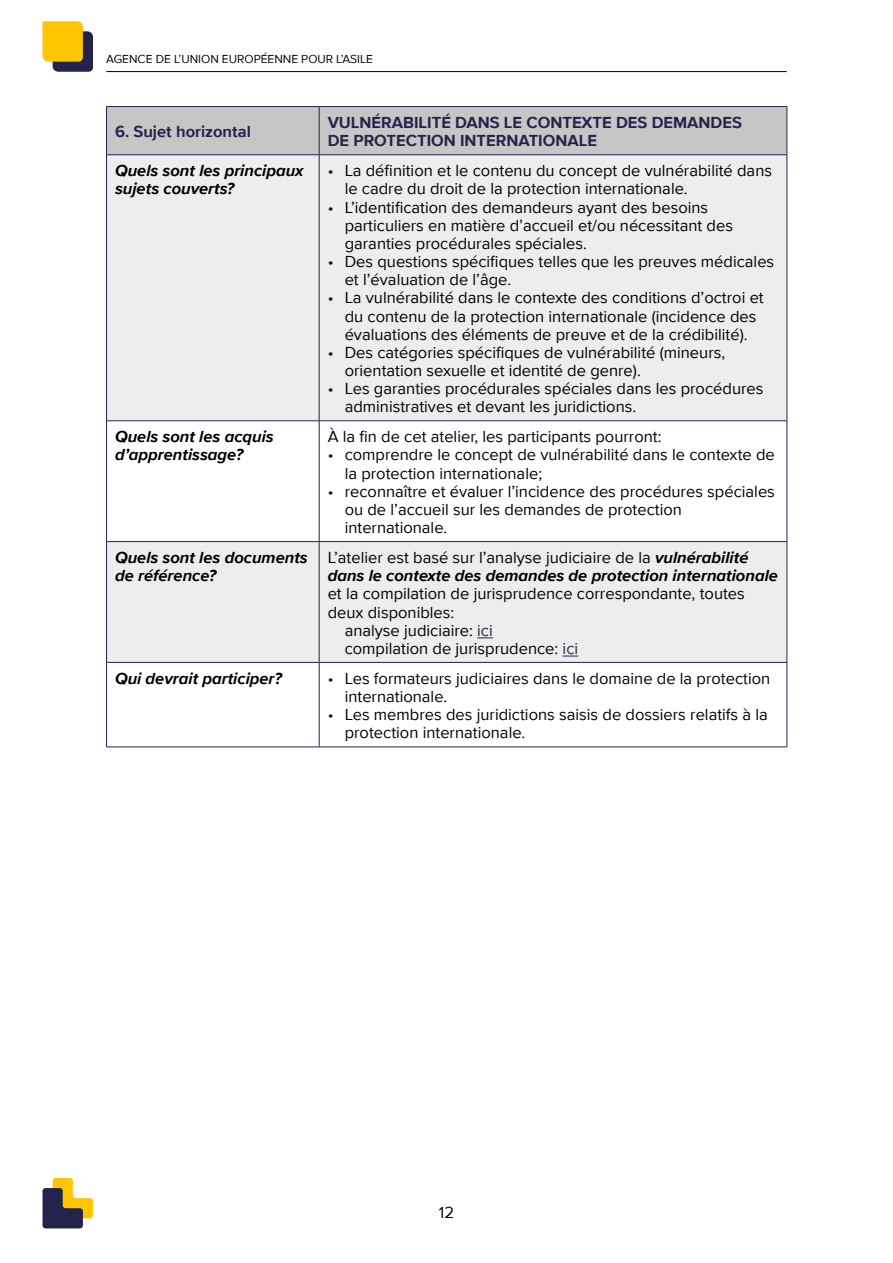
<style>
.page{position:relative;width:893px;height:1263px;background:#fff}
.page>*{position:absolute;margin:0;border:0;box-sizing:border-box;transform-origin:0 0}
.TABLE_Body_text{font:16.5px/18.1px "Proxima Nova";color:#000}
.TABLE_Body_text-2{font:italic 700 16.5px/18.1px "Proxima Nova";color:#000}
.TABLE_Header{font:700 16.5px/18.1px "Proxima Nova";color:#24234c}
.t1{font:12px "Proxima Nova";color:#000}
.s1{font-weight:700;font-style:italic}
.s2{color:#23244c}
</style>
<div class="page">
<svg style="left:43px;top:1178px;width:50px;height:50px"></svg>
<svg style="left:43px;top:21px;width:50px;height:51px;background:#c19e2e"></svg>
<hr style="left:106px;top:71px;width:681px;height:1px;background:#000">
<div style="left:107px;top:107px;width:680px;height:47px;background:#c6c6c6"></div>
<svg style="left:107px;top:155px;width:680px;height:507px;fill:#ededed"></svg>
<hr style="left:106px;top:106px;width:213px;height:1px;background:#24234c">
<hr style="left:106px;top:107px;width:1px;height:47px;background:#24234c">
<hr style="left:319px;top:106px;width:468px;height:1px;background:#24234c">
<hr style="left:319px;top:107px;width:1px;height:47px;background:#24234c">
<hr style="left:787px;top:107px;width:1px;height:47px;background:#24234c">
<hr style="left:106px;top:154px;width:213px;height:1px;background:#24234c">
<hr style="left:319px;top:154px;width:468px;height:1px;background:#24234c">
<hr style="left:106px;top:155px;width:1px;height:265px;background:#24234c">
<hr style="left:319px;top:155px;width:1px;height:265px;background:#24234c">
<hr style="left:787px;top:155px;width:1px;height:265px;background:#24234c">
<hr style="left:106px;top:420px;width:213px;height:1px;background:#24234c">
<hr style="left:106px;top:421px;width:1px;height:120px;background:#24234c">
<hr style="left:319px;top:420px;width:468px;height:1px;background:#24234c">
<hr style="left:319px;top:421px;width:1px;height:120px;background:#24234c">
<hr style="left:787px;top:421px;width:1px;height:120px;background:#24234c">
<hr style="left:106px;top:541px;width:213px;height:1px;background:#24234c">
<hr style="left:106px;top:542px;width:1px;height:120px;background:#24234c">
<hr style="left:319px;top:541px;width:468px;height:1px;background:#24234c">
<hr style="left:319px;top:542px;width:1px;height:120px;background:#24234c">
<hr style="left:787px;top:542px;width:1px;height:120px;background:#24234c">
<hr style="left:106px;top:662px;width:213px;height:1px;background:#24234c">
<hr style="left:106px;top:663px;width:1px;height:84px;background:#24234c">
<hr style="left:319px;top:662px;width:468px;height:1px;background:#24234c">
<hr style="left:319px;top:663px;width:1px;height:84px;background:#24234c">
<hr style="left:787px;top:663px;width:1px;height:84px;background:#24234c">
<hr style="left:106px;top:747px;width:213px;height:1px;background:#24234c">
<hr style="left:319px;top:747px;width:468px;height:1px;background:#24234c">
<svg style="left:477px;top:637px;width:16px;height:1px"></svg>
<svg style="left:563px;top:656px;width:15px;height:1px"></svg>
<p class="t1" style="left:106px;top:50px;width:268px">AGENCE DE L’UNION EUROPÉENNE POUR L’ASILE</p>
<p class="TABLE_Header" style="left:115px;top:122px;width:137px">6. Sujet horizontal</p>
<p class="TABLE_Header" style="left:328px;top:113px;width:416px">VULNÉRABILITÉ DANS LE CONTEXTE DES DEMANDES<br>DE PROTECTION INTERNATIONALE</p>
<p class="TABLE_Body_text-2" style="left:115px;top:161px;width:190px">Quels sont les principaux sujets couverts?</p>
<p class="TABLE_Body_text" style="left:345px;top:161px;width:429px;text-indent:-17px">• La définition et le contenu du concept de vulnérabilité dans le cadre du droit de la protection internationale.</p>
<p class="TABLE_Body_text" style="left:345px;top:197px;width:390px;text-indent:-17px">• L’identification des demandeurs ayant des besoins particuliers en matière d’accueil et/ou nécessitant des garanties procédurales spéciales.</p>
<p class="TABLE_Body_text" style="left:345px;top:252px;width:431px;text-indent:-17px">• Des questions spécifiques telles que les preuves médicales et l’évaluation de l’âge.</p>
<p class="TABLE_Body_text" style="left:328px;top:288px;width:438px;text-align:center">• La vulnérabilité dans le contexte des conditions d’octroi et du contenu de la protection internationale (incidence des évaluations des éléments de preuve et de la crédibilité).</p>
<p class="TABLE_Body_text" style="left:345px;top:342px;width:382px;text-indent:-17px">• Des catégories spécifiques de vulnérabilité (mineurs, orientation sexuelle et identité de genre).</p>
<p class="TABLE_Body_text" style="left:345px;top:379px;width:420px;text-indent:-17px">• Les garanties procédurales spéciales dans les procédures administratives et devant les juridictions.</p>
<p class="TABLE_Body_text-2" style="left:115px;top:427px;width:160px">Quels sont les acquis d’apprentissage?</p>
<p class="TABLE_Body_text" style="left:328px;top:427px;width:335px">À la fin de cet atelier, les participants pourront:</p>
<p class="TABLE_Body_text" style="left:345px;top:445px;width:432px;text-indent:-17px">• comprendre le concept de vulnérabilité dans le contexte de la protection internationale;</p>
<p class="TABLE_Body_text" style="left:345px;top:481px;width:432px;text-indent:-17px">• reconnaître et évaluer l’incidence des procédures spéciales ou de l’accueil sur les demandes de protection internationale.</p>
<p class="TABLE_Body_text-2" style="left:115px;top:548px;width:194px">Quels sont les documents de référence?</p>
<p class="TABLE_Body_text" style="left:328px;top:548px;width:452px">L’atelier est basé sur l’analyse judiciaire de la <span class="s1">vulnérabilité dans le contexte des demandes de protection internationale </span>et la compilation de jurisprudence correspondante, toutes deux disponibles:</p>
<p class="TABLE_Body_text" style="left:345px;top:620px;width:150px">analyse judiciaire: <span class="s2">ici</span></p>
<p class="TABLE_Body_text" style="left:345px;top:639px;width:235px">compilation de jurisprudence: <span class="s2">ici</span></p>
<p class="TABLE_Body_text-2" style="left:115px;top:669px;width:169px">Qui devrait participer?</p>
<p class="TABLE_Body_text" style="left:345px;top:669px;width:427px;text-indent:-17px">• Les formateurs judiciaires dans le domaine de la protection internationale.</p>
<p class="TABLE_Body_text" style="left:345px;top:705px;width:425px;text-indent:-17px">• Les membres des juridictions saisis de dossiers relatifs à la protection internationale.</p>
<p class="TABLE_Body_text" style="left:439px;top:1203px;width:17px">12</p>
</div>
